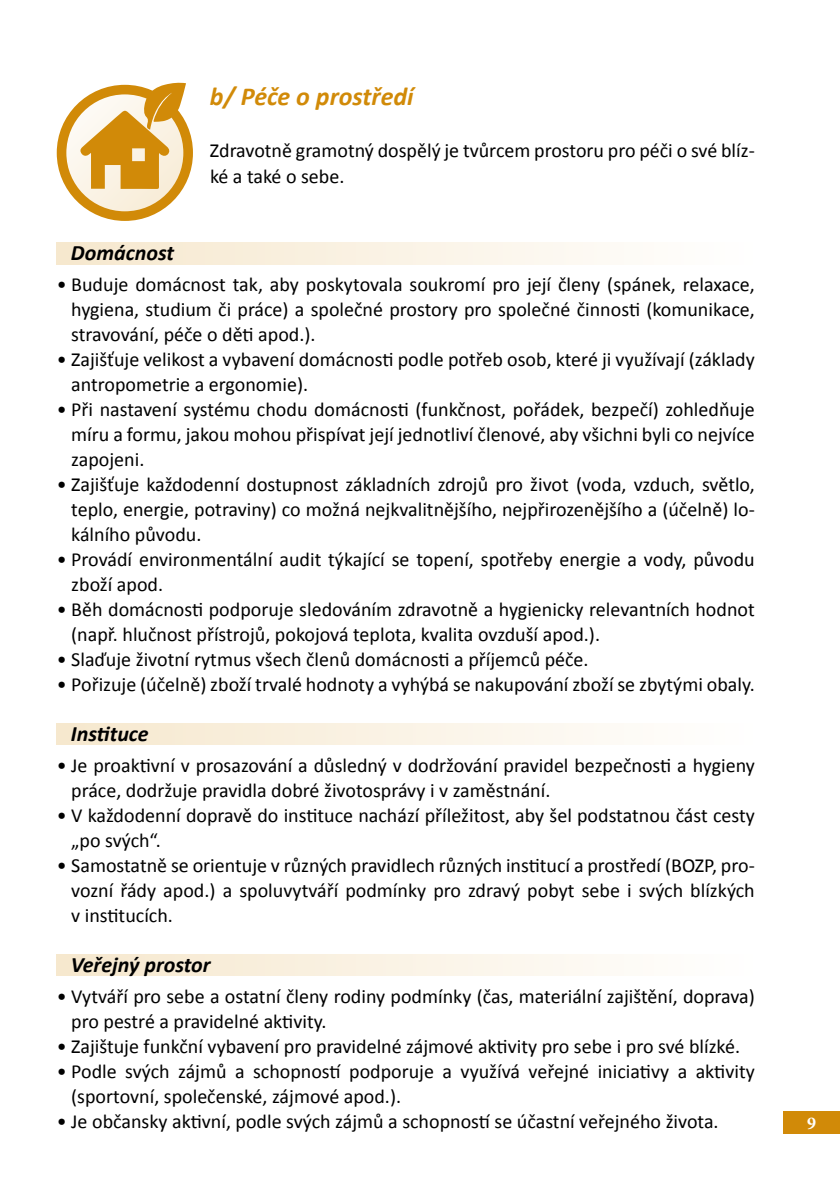
<style>
.page{position:relative;width:840px;height:1191px;background:#fff}
.page>*{position:absolute;margin:0;border:0;box-sizing:border-box;transform-origin:0 0}
.t1{font:italic 700 26px "Calibri";color:#d18a08}
.t2{font:italic 700 22px "Calibri";color:#000}
.t3{font:20px/25px "Calibri";color:#000}
.t4{font:700 18px "Minion Pro";color:#fff}
</style>
<div class="page">
<div style="left:782px;top:1111px;width:57px;height:23px;background:#d18a08"></div>
<div style="left:57px;top:954px;width:697px;height:21px;background:linear-gradient(to right,#f6e8cd,#fff)"></div>
<div style="left:57px;top:723px;width:697px;height:22px;background:linear-gradient(to right,#f6e8cd,#fff)"></div>
<div style="left:57px;top:243px;width:697px;height:21px;background:linear-gradient(to right,#f6e8cd,#fff)"></div>
<svg style="left:61px;top:90px;width:127px;height:126px"></svg>
<div style="left:57px;top:85px;width:136px;height:136px;border:10px solid #d18a08;border-radius:50%"></div>
<svg style="left:80px;top:82px;width:106px;height:107px"></svg>
<h1 class="t1" style="left:210px;top:79px;width:205px">b/ Péče o prostředí</h1>
<p class="t3" style="left:210px;top:137px;width:546px;line-height:26px">Zdravotně gramotný dospělý je tvůrcem prostoru pro péči o své blíz&shy;ké a také o sebe.</p>
<p class="t2" style="left:71px;top:238px;width:105px">Domácnost</p>
<p class="t3" style="left:71px;top:271px;width:684px;text-align:justify;text-indent:-14px">• Buduje domácnost tak, aby poskytovala soukromí pro její členy (spánek, relaxace, hygiena, studium či práce) a společné prostory pro společné činnosti (komunikace, stravování, péče o děti apod.).</p>
<p class="t3" style="left:71px;top:346px;width:684px;text-indent:-14px">• Zajišťuje velikost a vybavení domácnosti podle potřeb osob, které ji využívají (základy antropometrie a ergonomie).</p>
<p class="t3" style="left:71px;top:396px;width:684px;text-align:justify;text-indent:-14px">• Při nastavení systému chodu domácnosti (funkčnost, pořádek, bezpečí) zohledňuje míru a formu, jakou mohou přispívat její jednotliví členové, aby všichni byli co nejvíce zapojeni.</p>
<p class="t3" style="left:71px;top:471px;width:684px;text-align:justify;text-indent:-14px">• Zajišťuje každodenní dostupnost základních zdrojů pro život (voda, vzduch, světlo, teplo, energie, potraviny) co možná nejkvalitnějšího, nejpřirozenějšího a (účelně) lo&shy;kálního původu.</p>
<p class="t3" style="left:71px;top:546px;width:684px;text-indent:-14px">• Provádí environmentální audit týkající se topení, spotřeby energie a vody, původu zboží apod.</p>
<p class="t3" style="left:71px;top:596px;width:684px;text-indent:-14px">• Běh domácnosti podporuje sledováním zdravotně a hygienicky relevantních hodnot (např. hlučnost přístrojů, pokojová teplota, kvalita ovzduší apod.).</p>
<p class="t3" style="left:57px;top:646px;width:533px">• Slaďuje životní rytmus všech členů domácnosti a příjemců péče.</p>
<p class="t3" style="left:57px;top:671px;width:699px">• Pořizuje (účelně) zboží trvalé hodnoty a vyhýbá se nakupování zboží se zbytými obaly.</p>
<p class="t2" style="left:71px;top:719px;width:79px">Instituce</p>
<p class="t3" style="left:71px;top:752px;width:684px;text-indent:-15px">• Je proaktivní v prosazování a důsledný v dodržování pravidel bezpečnosti a hygieny práce, dodržuje pravidla dobré životosprávy i v zaměstnání.</p>
<p class="t3" style="left:71px;top:802px;width:684px;text-indent:-14px">• V každodenní dopravě do instituce nachází příležitost, aby šel podstatnou část cesty „po svých“.</p>
<p class="t3" style="left:71px;top:852px;width:684px;text-align:justify;text-indent:-14px">• Samostatně se orientuje v různých pravidlech různých institucí a prostředí (BOZP, pro&shy;vozní řády apod.) a spoluvytváří podmínky pro zdravý pobyt sebe i svých blízkých v institucích.</p>
<p class="t2" style="left:71px;top:950px;width:141px">Veřejný prostor</p>
<p class="t3" style="left:71px;top:983px;width:684px;text-indent:-14px">• Vytváří pro sebe a ostatní členy rodiny podmínky (čas, materiální zajištění, doprava) pro pestré a pravidelné aktivity.</p>
<p class="t3" style="left:57px;top:1033px;width:684px">• Zajištuje funkční vybavení pro pravidelné zájmové aktivity pro sebe i pro své blízké.</p>
<p class="t3" style="left:71px;top:1058px;width:684px;text-indent:-14px">• Podle svých zájmů a schopností podporuje a využívá veřejné iniciativy a aktivity (sportovní, společenské, zájmové apod.).</p>
<p class="t3" style="left:57px;top:1108px;width:663px">• Je občansky aktivní, podle svých zájmů a schopností se účastní veřejného života.</p>
<p class="t4" style="left:806px;top:1111px;width:10px">9</p>
</div>
